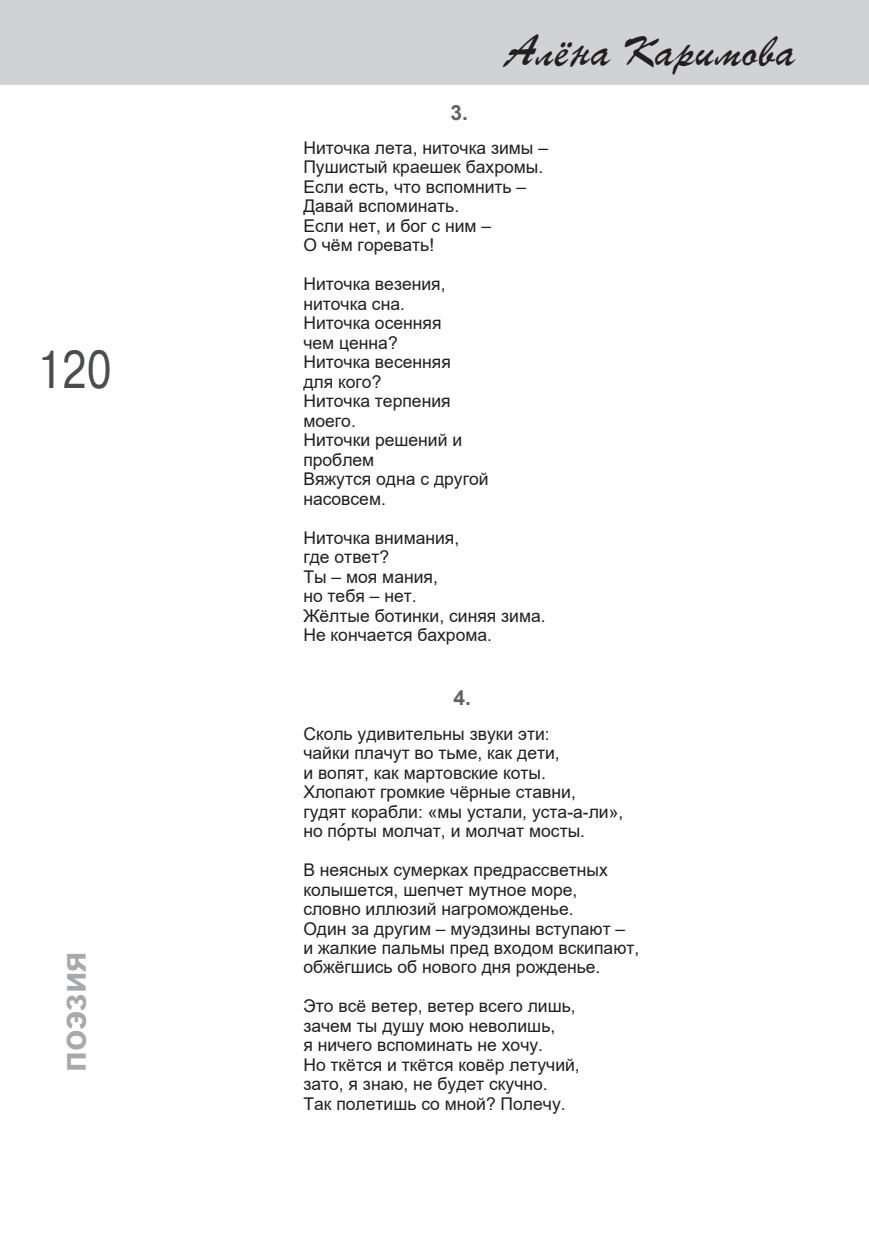
<style>
.page{position:relative;width:869px;height:1241px;background:#fff}
.page>*{position:absolute;margin:0;border:0;box-sizing:border-box;transform-origin:0 0}
.t1{font:49px "TT Arial";color:#4b4c4d;scale:.8 1}
.t2{font:42px "TT Parsec";color:#231f20}
.t3{font:700 35px "Arial";color:#a8a9ad}
.t4{font:700 21px "Arial";color:#636366}
.t5{font:17.5px/19.4px "Arial";color:#231f20}
.s1{font-family:"TT School"}
</style>
<div class="page">
<div style="left:0;top:0;width:868px;height:84px;background:#d1d2d4"></div>
<h1 class="t1" style="left:37px;top:342px;width:94px">120</h1>
<h3 class="t3" style="left:54px;top:1071px;width:122px;rotate:-90deg">поэзия</h3>
<h2 class="t2" style="left:506px;top:26px;width:291px">Алёна Каримова</h2>
<p class="t4" style="left:450px;top:100px;width:19px">3.</p>
<p class="t5" style="left:303px;top:138px;width:246px">Ниточка лета, ниточка зимы –<br>Пушистый краешек бахромы.<br>Если есть, что вспомнить –<br>Давай вспоминать.<br>Если нет, и бог с ним –<br>О чём горевать!</p>
<p class="t5" style="left:303px;top:274px;width:187px">Ниточка везения, ниточка сна.<br>Ниточка осенняя<br>чем ценна?<br>Ниточка весенняя<br>для кого?<br>Ниточка терпения моего.<br>Ниточки решений и проблем<br>Вяжутся одна с другой насовсем.</p>
<p class="t5" style="left:303px;top:528px;width:244px">Ниточка внимания,<br>где ответ?<br>Ты – моя мания,<br>но тебя – нет.<br>Жёлтые ботинки, синяя зима.<br>Не кончается бахрома.</p>
<p class="t4" style="left:453px;top:686px;width:19px">4.</p>
<p class="t5" style="left:303px;top:723px;width:321px">Сколь удивительны звуки эти:<br>чайки плачут во тьме, как дети,<br>и вопят, как мартовские коты.<br>Хлопают громкие чёрные ставни,<br>гудят корабли: «мы устали, уста-а-ли», но по<span class="s1">`</span>рты молчат, и молчат мосты.</p>
<p class="t5" style="left:303px;top:860px;width:337px">В неясных сумерках предрассветных колышется, шепчет мутное море,<br>словно иллюзий нагроможденье.<br>Один за другим – муэдзины вступают – и жалкие пальмы пред входом вскипают, обжёгшись об нового дня рожденье.</p>
<p class="t5" style="left:303px;top:996px;width:278px">Это всё ветер, ветер всего лишь, зачем ты душу мою неволишь,<br>я ничего вспоминать не хочу.<br>Но ткëтся и ткëтся ковёр летучий, зато, я знаю, не будет скучно.<br>Так полетишь со мной? Полечу.</p>
</div>
